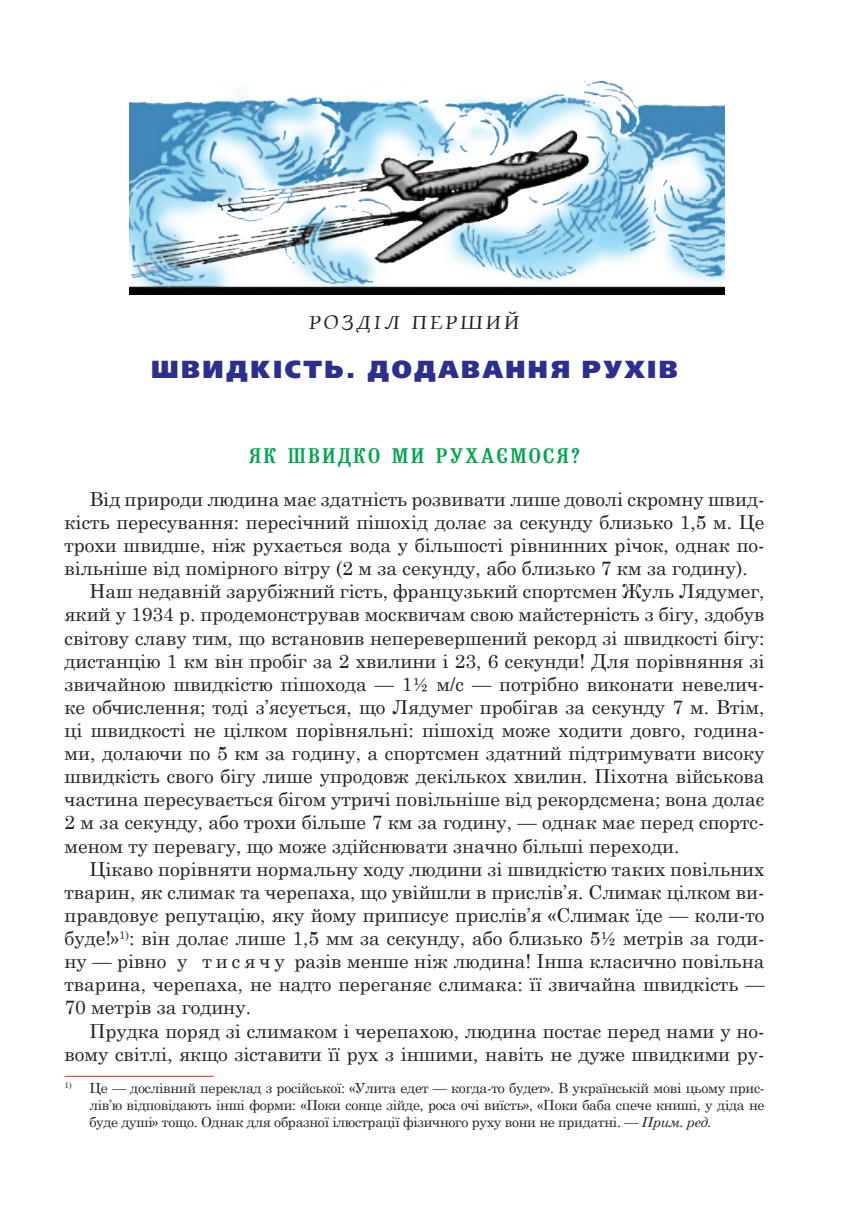
<style>
.page{position:relative;width:854px;height:1226px;background:#fff}
.page>*{position:absolute;margin:0;border:0;box-sizing:border-box;transform-origin:0 0}
.Глава{font:900 24.5px "Free Set";letter-spacing:.1em;color:#2d2f8f}
.Глава__номер{font:24.5px "Chancellor";letter-spacing:.1em;color:#231f20}
.Параграф{font:700 21px "Bruskovaya";letter-spacing:.1em;color:#00a54f}
.Text{font:19.25px/23.1px "Century Schoolbook";color:#231f20;text-align:justify}
.Виноска{font:14px/16.8px "Century Schoolbook";letter-spacing:-.02em;color:#231f20}
.s1{font-style:italic}
</style>
<div class="page">
<hr style="left:64px;top:1075px;width:149px;height:1px;background:#e91c22">
<img style="left:129px;top:82px;width:595px;height:212px">
<p class="Глава__номер" style="left:309px;top:310px;width:212px">РОЗДІЛ ПЕРШИЙ</p>
<p class="Глава" style="left:151px;top:355px;width:528px">ШВИДКІСТЬ. ДОДАВАННЯ РУХІВ</p>
<p class="Параграф" style="left:249px;top:444px;width:332px">ЯК ШВИДКО МИ РУХАЄМОСЯ?</p>
<p class="Text" style="left:64px;top:485px;width:701px;text-indent:25px">Від природи людина має здатність розвивати лише доволі скромну швид&shy;кість пересування: пересічний пішохід долає за секунду близько 1,5 м. Це трохи швидше, ніж рухається вода у більшості рівнинних річок, однак по&shy;вільніше від помірного вітру (2 м за секунду, або близько 7 км за годину).</p>
<p class="Text" style="left:64px;top:578px;width:701px;text-indent:25px">Наш недавній зарубіжний гість, французький спортсмен Жуль Лядумег, який у 1934 р. продемонстрував москвичам свою майстерність з бігу, здобув світову славу тим, що встановив неперевершений рекорд зі швидкості бігу: дистанцію 1 км він пробіг за 2 хвилини і 23, 6 секунди! Для порівняння зі звичайною швидкістю пішохода — 1½ м/с — потрібно виконати невелич&shy;ке обчислення; тоді з’ясується, що Лядумег пробігав за секунду 7 м. Втім, ці швидкості не цілком порівняльні: пішохід може ходити довго, година&shy;ми, долаючи по 5 км за годину, а спортсмен здатний підтримувати високу швидкість свого бігу лише упродовж декількох хвилин. Піхотна військова частина пересувається бігом утричі повільніше від рекордсмена; вона долає 2 м за секунду, або трохи більше 7 км за годину, — однак має перед спортс&shy;меном ту перевагу, що може здійснювати значно більші переходи.</p>
<p class="Text" style="left:64px;top:855px;width:701px;text-indent:25px">Цікаво порівняти нормальну ходу людини зі швидкістю таких повільних тварин, як слимак та черепаха, що увійшли в прислів’я. Слимак цілком ви&shy;правдовує репутацію, яку йому приписує прислів’я «Слимак їде — коли-то буде!»<sup>1)</sup>: він долає лише 1,5 мм за секунду, або близько 5½ метрів за годи&shy;ну — рівно у т и с я ч у разів менше ніж людина! Інша класично повільна тварина, черепаха, не надто переганяє слимака: її звичайна швидкість — 70 метрів за годину.</p>
<p class="Text" style="left:64px;top:1017px;width:701px;text-align:right">Прудка поряд зі слимаком і черепахою, людина постає перед нами у но&shy;вому світлі, якщо зіставити її рух з іншими, навіть не дуже швидкими ру-</p>
<p class="Виноска" style="left:89px;top:1078px;width:676px;text-indent:-25px"><sup>1)</sup> Це — дослівний переклад з російської: «Улита едет — когда-то будет». В українській мові цьому прис&shy;лів’ю відповідають інші форми: «Поки сонце зійде, роса очі виїсть», «Поки баба спече книші, у діда не буде душі» тощо. Однак для образної ілюстрації фізичного руху вони не придатні. — <span class="s1">Прим. ред.</span></p>
</div>
